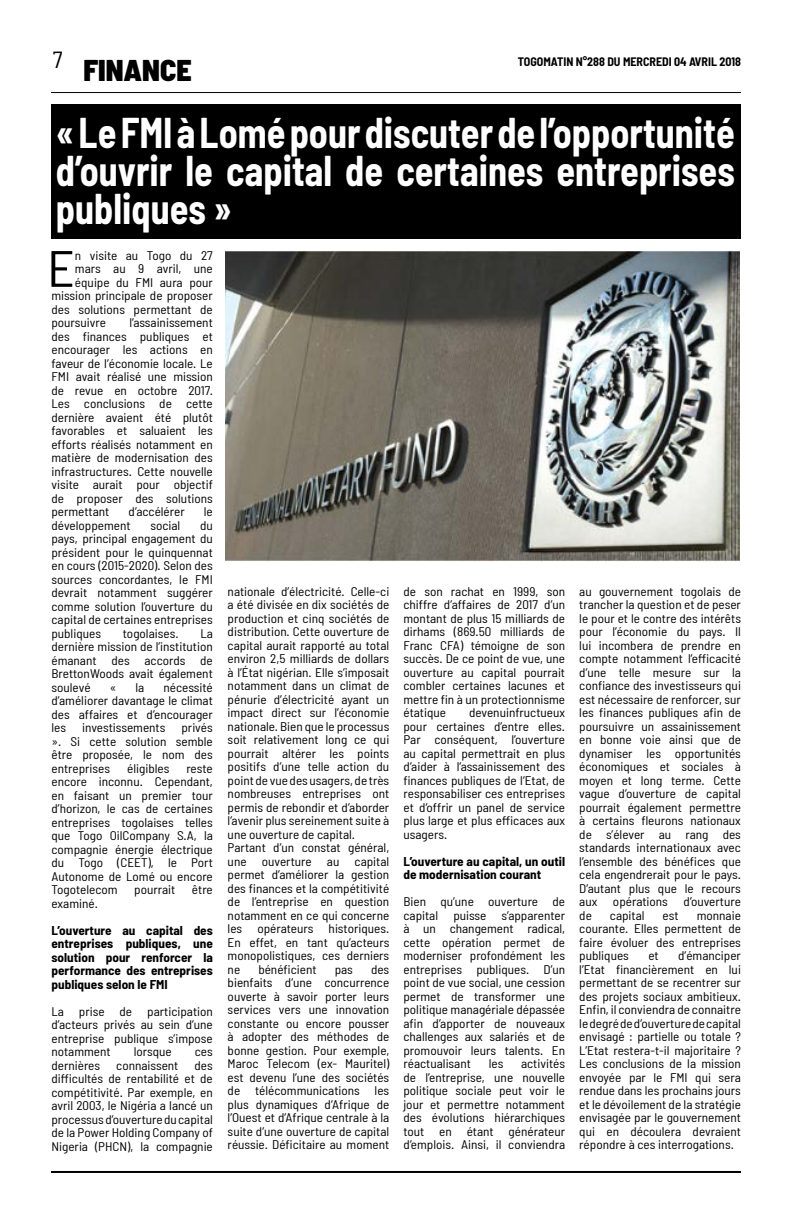
<style>
.page{position:relative;width:792px;height:1224px;background:#fff}
.page>*{position:absolute;margin:0;border:0;box-sizing:border-box;transform-origin:0 0}
.t1{font:semi-condensed 51.1px "Barlow";color:#000;scale:1.06 1}
.t2{font:700 semi-condensed 42px/37.9px "Barlow";color:#fff;text-align:justify;scale:.91 1}
.t3{font:900 semi-condensed 30px "Barlow";color:#000}
.t4{font:semi-condensed 23.3px "Barlow";color:#000}
.t5{font:semi-condensed 12.5px/13.5px "Barlow";color:#000;text-align:justify;scale:1.06 1}
.t6{font:700 semi-condensed 12.5px/13.5px "Barlow";color:#000;text-align:justify;scale:1.06 1}
.t7{font:700 semi-condensed 12px "Barlow";color:#000}
</style>
<div class="page">
<hr style="left:51px;top:1171px;width:690px;height:2px;background:#000">
<hr style="left:51px;top:92px;width:690px;height:1px;background:#000">
<div style="left:51px;top:104px;width:690px;height:135px;background:#000"></div>
<img style="left:226px;top:250px;width:514px;height:311px">
<h3 class="t4" style="left:53px;top:45px;width:11px">7</h3>
<p class="t7" style="left:518px;top:55px;width:225px">TOGOMATIN N°288 DU MERCREDI 04 AVRIL 2018</p>
<h3 class="t3" style="left:83px;top:52px;width:110px">FINANCE</h3>
<h2 class="t2" style="left:56px;top:113px;width:748px">« Le FMI à Lomé pour discuter de l’opportunité d’ouvrir le capital de certaines entreprises publiques »</h2>
<h1 class="t1" style="left:47px;top:237px;width:28px">E</h1>
<p class="t5" style="left:75px;top:248px;width:132px">n visite au Togo du 27</p>
<p class="t5" style="left:75px;top:262px;width:132px">mars au 9 avril, une</p>
<p class="t5" style="left:75px;top:275px;width:132px">équipe du FMI aura pour</p>
<p class="t5" style="left:51px;top:289px;width:154px">mission principale de proposer</p>
<p class="t5" style="left:51px;top:302px;width:154px">des solutions permettant de</p>
<p class="t5" style="left:51px;top:316px;width:53px">poursuivre</p>
<p class="t5" style="left:51px;top:316px;width:154px;text-indent:78px">l’assainissement des finances publiques et encourager les actions en faveur de l’économie locale. Le FMI avait réalisé une mission de revue en octobre 2017.<br>Les conclusions de cette dernière avaient été plutôt favorables et saluaient les efforts réalisés notamment en matière de modernisation des infrastructures. Cette nouvelle visite aurait pour objectif de proposer des solutions permettant</p>
<p class="t5" style="left:129px;top:505px;width:54px">d’accélérer</p>
<p class="t5" style="left:204px;top:505px;width:10px">le</p>
<p class="t5" style="left:51px;top:518px;width:76px">développement</p>
<p class="t5" style="left:150px;top:518px;width:30px">social</p>
<p class="t5" style="left:51px;top:518px;width:154px;text-indent:149px">du pays, principal engagement du président pour le quinquennat en cours (2015-2020). Selon des sources concordantes, le FMI devrait notamment suggérer comme solution l’ouverture du capital de certaines entreprises publiques</p>
<p class="t5" style="left:51px;top:626px;width:154px;text-indent:149px">La dernière mission de l’institution émanant des accords de BrettonWoods avait également soulevé</p>
<p class="t5" style="left:123px;top:626px;width:54px">togolaises.</p>
<p class="t5" style="left:51px;top:680px;width:154px;text-indent:112px">nécessité d’améliorer davantage le climat des affaires et d’encourager les</p>
<p class="t5" style="left:110px;top:680px;width:8px">«</p>
<p class="t5" style="left:136px;top:680px;width:10px">la</p>
<p class="t5" style="left:51px;top:721px;width:154px;text-indent:130px">privés ». Si cette solution semble être proposée, le nom des entreprises</p>
<p class="t5" style="left:82px;top:721px;width:80px">investissements</p>
<p class="t5" style="left:127px;top:761px;width:41px">éligibles</p>
<p class="t5" style="left:51px;top:761px;width:154px;text-indent:135px">reste encore inconnu. Cependant, en faisant un premier tour d’horizon, le cas de certaines entreprises togolaises telles que Togo OilCompany S.A, la compagnie énergie électrique du Togo (CEET), le Port Autonome de Lomé ou encore Togotelecom</p>
<p class="t5" style="left:134px;top:883px;width:40px">pourrait</p>
<p class="t5" style="left:192px;top:883px;width:21px">être</p>
<p class="t5" style="left:51px;top:896px;width:45px">examiné.</p>
<p class="t6" style="left:51px;top:923px;width:154px">L’ouverture au capital des entreprises publiques, une solution pour renforcer la performance des entreprises publiques selon le FMI</p>
<p class="t5" style="left:51px;top:1004px;width:154px">La prise de participation d’acteurs privés au sein d’une entreprise publique s’impose notamment</p>
<p class="t5" style="left:134px;top:1045px;width:38px">lorsque</p>
<p class="t5" style="left:195px;top:1045px;width:18px">ces</p>
<p class="t5" style="left:51px;top:1058px;width:47px">dernières</p>
<p class="t5" style="left:116px;top:1058px;width:60px">connaissent</p>
<p class="t5" style="left:51px;top:1058px;width:154px;text-indent:143px">des difficultés de rentabilité et de compétitivité. Par exemple, en avril 2003, le Nigéria a lancé un processus d’ouverture du capital de la Power Holding Company of Nigeria (PHCN), la compagnie</p>
<p class="t5" style="left:228px;top:584px;width:154px;text-align:left">nationale d’électricité. Celle-ci a été divisée en dix sociétés de production et cinq sociétés de distribution. Cette ouverture de capital aurait rapporté au total environ 2,5 milliards de dollars à l’État nigérian. Elle s’imposait notamment dans un climat de pénurie d’électricité ayant un impact direct sur l’économie nationale. Bien que le processus soit relativement long ce qui pourrait altérer les points positifs d’une telle action du point de vue des usagers, de très nombreuses entreprises ont permis de rebondir et d’aborder l’avenir plus sereinement suite à une ouverture de capital.<br>Partant d’un constat général, une ouverture au capital permet d’améliorer la gestion des finances et la compétitivité de l’entreprise en question notamment en ce qui concerne les opérateurs historiques.<br>En effet, en tant qu’acteurs monopolistiques, ces derniers ne</p>
<p class="t5" style="left:258px;top:962px;width:56px">bénéficient</p>
<p class="t5" style="left:335px;top:962px;width:19px">pas</p>
<p class="t5" style="left:228px;top:962px;width:154px;text-indent:143px">des bienfaits d’une concurrence ouverte à savoir porter leurs services vers une innovation constante ou encore pousser à adopter des méthodes de bonne gestion. Pour exemple, Maroc Telecom (ex- Mauritel) est devenu l’une des sociétés de télécommunications les plus dynamiques d’Afrique de l’Ouest et d’Afrique centrale à la suite d’une ouverture de capital réussie. Déficitaire au moment</p>
<p class="t5" style="left:403px;top:584px;width:154px">de son rachat en 1999, son chiffre d’affaires de 2017 d’un montant de plus 15 milliards de dirhams (869.50 milliards de Franc CFA) témoigne de son succès. De ce point de vue, une ouverture au capital pourrait combler certaines lacunes et mettre fin à un protectionnisme étatique</p>
<p class="t5" style="left:403px;top:706px;width:154px;text-indent:66px">devenuinfructueux pour certaines d’entre elles.<br>Par conséquent, l’ouverture au capital permettrait en plus d’aider à l’assainissement des finances publiques de l’Etat, de responsabiliser ces entreprises et d’offrir un panel de service plus large et plus efficaces aux usagers.</p>
<p class="t6" style="left:403px;top:854px;width:154px">L’ouverture au capital, un outil de modernisation courant</p>
<p class="t5" style="left:403px;top:895px;width:154px">Bien qu’une ouverture de capital puisse s’apparenter à un changement radical, cette opération permet de moderniser profondément les entreprises publiques. D’un point de vue social, une cession permet de transformer une politique managériale dépassée afin d’apporter de nouveaux challenges aux salariés et de promouvoir leurs talents. En réactualisant</p>
<p class="t5" style="left:403px;top:1057px;width:154px;text-indent:118px">activités de l’entreprise, une nouvelle politique sociale peut voir le jour et permettre notamment des évolutions hiérarchiques tout en étant générateur d’emplois. Ainsi, il conviendra</p>
<p class="t5" style="left:489px;top:1057px;width:15px">les</p>
<p class="t5" style="left:579px;top:584px;width:154px">au gouvernement togolais de trancher la question et de peser le pour et le contre des intérêts pour l’économie du pays. Il lui incombera de prendre en compte notamment l’efficacité d’une telle mesure sur la confiance des investisseurs qui est nécessaire de renforcer, sur les finances publiques afin de poursuivre un assainissement en bonne voie ainsi que de dynamiser les opportunités économiques et sociales à moyen et long terme. Cette vague d’ouverture de capital pourrait également permettre à certains fleurons nationaux de s’élever au rang des standards internationaux avec l’ensemble des bénéfices que cela engendrerait pour le pays.<br>D’autant plus que le recours aux opérations d’ouverture de</p>
<p class="t5" style="left:579px;top:908px;width:154px;text-indent:117px">monnaie courante. Elles permettent de faire évoluer des entreprises publiques</p>
<p class="t5" style="left:610px;top:908px;width:34px">capital</p>
<p class="t5" style="left:663px;top:908px;width:17px">est</p>
<p class="t5" style="left:579px;top:949px;width:154px;text-indent:99px">d’émanciper l’Etat financièrement en lui permettant de se recentrer sur des projets sociaux ambitieux.<br>Enfin, il conviendra de connaitre le degré de d’ouverture de capital envisagé : partielle ou totale ?<br>L’Etat restera-t-il majoritaire ?<br>Les conclusions de la mission envoyée par le FMI qui sera rendue dans les prochains jours et le dévoilement de la stratégie envisagée par le gouvernement qui en découlera devraient répondre à ces interrogations.</p>
<p class="t5" style="left:648px;top:949px;width:11px">et</p>
</div>
